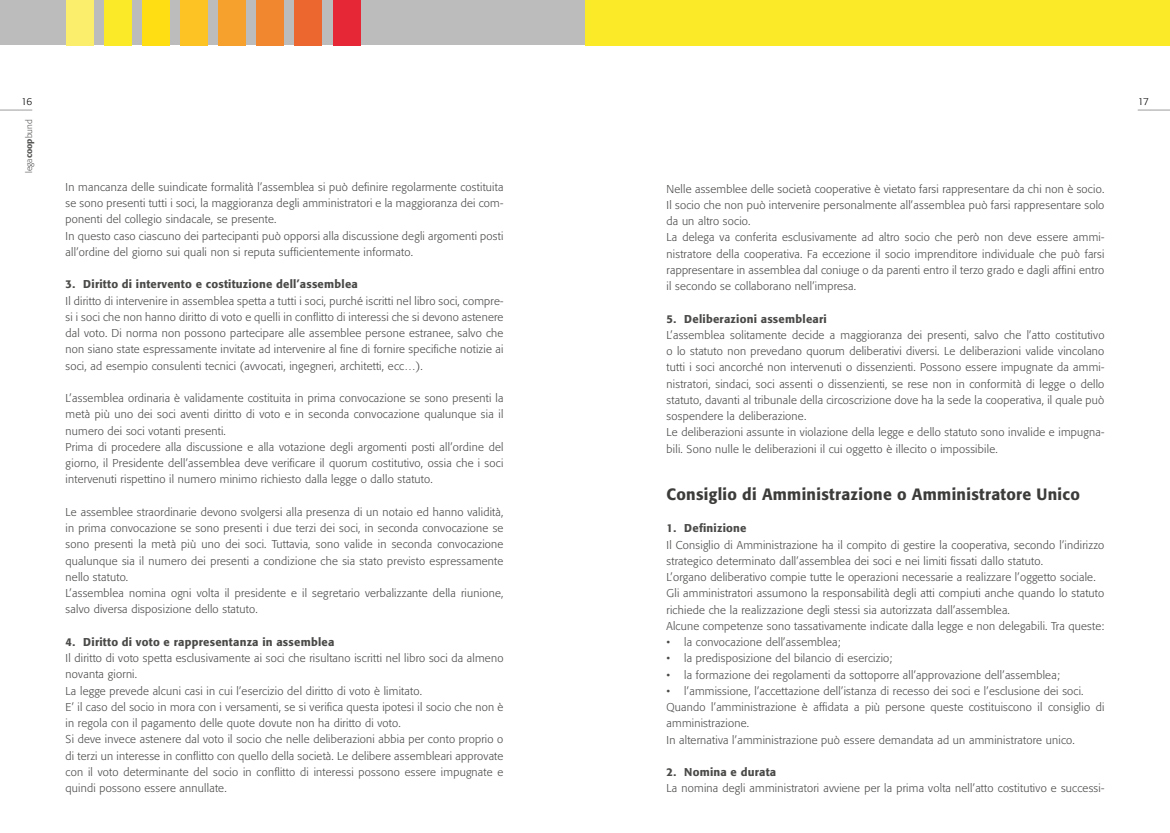
<style>
.page{position:relative;width:1170px;height:833px;background:#fff}
.page>*{position:absolute;margin:0;border:0;box-sizing:border-box;transform-origin:0 0}
.t1{font:500 16.25px "Formata";letter-spacing:.02em;color:#3c3c3b}
.t2{font:300 11.25px/16.2px "Formata";letter-spacing:.02em;color:#4a4a49}
.t3{font:500 11.25px "Formata";letter-spacing:.02em;color:#4a4a49}
.t4{font:300 10px "Formata";color:#000}
.t5{font:300 8.75px "Formata";color:#575756}
.s1{font-weight:500}
</style>
<div class="page">
<div style="left:0;top:0;width:585px;height:45px;background:#bcbcbc"></div>
<div style="left:66px;top:0;width:27px;height:45px;background:#fbee6c"></div>
<div style="left:104px;top:0;width:27px;height:45px;background:#faea27"></div>
<div style="left:142px;top:0;width:28px;height:45px;background:#ffde14"></div>
<div style="left:180px;top:0;width:28px;height:45px;background:#fdc224"></div>
<div style="left:218px;top:0;width:28px;height:45px;background:#f6a02d"></div>
<div style="left:257px;top:0;width:27px;height:45px;background:#f1872f"></div>
<div style="left:295px;top:0;width:27px;height:45px;background:#ec6730"></div>
<div style="left:333px;top:0;width:27px;height:45px;background:#e62735"></div>
<div style="left:585px;top:0;width:584px;height:45px;background:#faea27"></div>
<hr style="left:0;top:110px;width:32px;height:1px;background:#9d9d9c">
<hr style="left:1137px;top:110px;width:32px;height:1px;background:#9d9d9c">
<p class="t4" style="left:21px;top:96px;width:13px">16</p>
<p class="t5" style="left:24px;top:173px;width:55px;rotate:-90deg">lega<span class="s1">coop</span>bund</p>
<p class="t2" style="left:66px;top:179px;width:439px">In mancanza delle suindicate formalità l’assemblea si può definire regolarmente costituita se sono presenti tutti i soci, la maggioranza degli amministratori e la maggioranza dei com&shy;ponenti del collegio sindacale, se presente.<br>In questo caso ciascuno dei partecipanti può opporsi alla discussione degli argomenti posti all’ordine del giorno sui quali non si reputa sufficientemente informato.</p>
<p class="t3" style="left:66px;top:277px;width:294px">3. Diritto di intervento e costituzione dell’assemblea</p>
<p class="t2" style="left:66px;top:293px;width:439px;text-align:justify">Il diritto di intervenire in assemblea spetta a tutti i soci, purché iscritti nel libro soci, compre&shy;si i soci che non hanno diritto di voto e quelli in conflitto di interessi che si devono astenere dal voto. Di norma non possono partecipare alle assemblee persone estranee, salvo che non siano state espressamente invitate ad intervenire al fine di fornire specifiche notizie ai soci, ad esempio consulenti tecnici (avvocati, ingegneri, architetti, ecc…).</p>
<p class="t2" style="left:66px;top:390px;width:439px">L’assemblea ordinaria è validamente costituita in prima convocazione se sono presenti la metà più uno dei soci aventi diritto di voto e in seconda convocazione qualunque sia il numero dei soci votanti presenti.<br>Prima di procedere alla discussione e alla votazione degli argomenti posti all’ordine del giorno, il Presidente dell’assemblea deve verificare il quorum costitutivo, ossia che i soci intervenuti rispettino il numero minimo richiesto dalla legge o dallo statuto.</p>
<p class="t2" style="left:66px;top:504px;width:439px">Le assemblee straordinarie devono svolgersi alla presenza di un notaio ed hanno validità, in prima convocazione se sono presenti i due terzi dei soci, in seconda convocazione se sono presenti la metà più uno dei soci. Tuttavia, sono valide in seconda convocazione qualunque sia il numero dei presenti a condizione che sia stato previsto espressamente nello statuto.<br>L’assemblea nomina ogni volta il presidente e il segretario verbalizzante della riunione, salvo diversa disposizione dello statuto.</p>
<p class="t3" style="left:66px;top:635px;width:270px">4. Diritto di voto e rappresentanza in assemblea</p>
<p class="t2" style="left:66px;top:650px;width:439px">Il diritto di voto spetta esclusivamente ai soci che risultano iscritti nel libro soci da almeno novanta giorni.<br>La legge prevede alcuni casi in cui l’esercizio del diritto di voto è limitato.<br>E’ il caso del socio in mora con i versamenti, se si verifica questa ipotesi il socio che non è in regola con il pagamento delle quote dovute non ha diritto di voto.<br>Si deve invece astenere dal voto il socio che nelle deliberazioni abbia per conto proprio o di terzi un interesse in conflitto con quello della società. Le delibere assembleari approvate con il voto determinante del socio in conflitto di interessi possono essere impugnate e quindi possono essere annullate.</p>
<p class="t2" style="left:666px;top:181px;width:439px">Nelle assemblee delle società cooperative è vietato farsi rappresentare da chi non è socio.<br>Il socio che non può intervenire personalmente all’assemblea può farsi rappresentare solo da un altro socio.<br>La delega va conferita esclusivamente ad altro socio che però non deve essere ammi&shy;nistratore della cooperativa. Fa eccezione il socio imprenditore individuale che può farsi rappresentare in assemblea dal coniuge o da parenti entro il terzo grado e dagli affini entro il secondo se collaborano nell’impresa.</p>
<p class="t3" style="left:666px;top:312px;width:162px">5. Deliberazioni assembleari</p>
<p class="t2" style="left:666px;top:327px;width:439px">L’assemblea solitamente decide a maggioranza dei presenti, salvo che l’atto costitutivo o lo statuto non prevedano quorum deliberativi diversi. Le deliberazioni valide vincolano tutti i soci ancorché non intervenuti o dissenzienti. Possono essere impugnate da ammi&shy;nistratori, sindaci, soci assenti o dissenzienti, se rese non in conformità di legge o dello statuto, davanti al tribunale della circoscrizione dove ha la sede la cooperativa, il quale può sospendere la deliberazione.<br>Le deliberazioni assunte in violazione della legge e dello statuto sono invalide e impugna&shy;bili. Sono nulle le deliberazioni il cui oggetto è illecito o impossibile.</p>
<h1 class="t1" style="left:666px;top:484px;width:415px">Consiglio di Amministrazione o Amministratore Unico</h1>
<p class="t3" style="left:666px;top:521px;width:81px">1. Definizione</p>
<p class="t2" style="left:666px;top:536px;width:439px">Il Consiglio di Amministrazione ha il compito di gestire la cooperativa, secondo l’indirizzo strategico determinato dall’assemblea dei soci e nei limiti fissati dallo statuto.<br>L’organo deliberativo compie tutte le operazioni necessarie a realizzare l’oggetto sociale.<br>Gli amministratori assumono la responsabilità degli atti compiuti anche quando lo statuto richiede che la realizzazione degli stessi sia autorizzata dall’assemblea.<br>Alcune competenze sono tassativamente indicate dalla legge e non delegabili. Tra queste:</p>
<p class="t2" style="left:666px;top:634px;width:176px">• la convocazione dell’assemblea;</p>
<p class="t2" style="left:666px;top:650px;width:227px">• la predisposizione del bilancio di esercizio;</p>
<p class="t2" style="left:666px;top:666px;width:395px">• la formazione dei regolamenti da sottoporre all’approvazione dell’assemblea;</p>
<p class="t2" style="left:666px;top:683px;width:439px">• l’ammissione, l’accettazione dell’istanza di recesso dei soci e l’esclusione dei soci.<br>Quando l’amministrazione è affidata a più persone queste costituiscono il consiglio di amministrazione.<br>In alternativa l’amministrazione può essere demandata ad un amministratore unico.</p>
<p class="t3" style="left:666px;top:765px;width:111px">2. Nomina e durata</p>
<p class="t2" style="left:666px;top:780px;width:439px">La nomina degli amministratori avviene per la prima volta nell’atto costitutivo e successi-</p>
<p class="t4" style="left:1137px;top:96px;width:13px">17</p>
</div>
